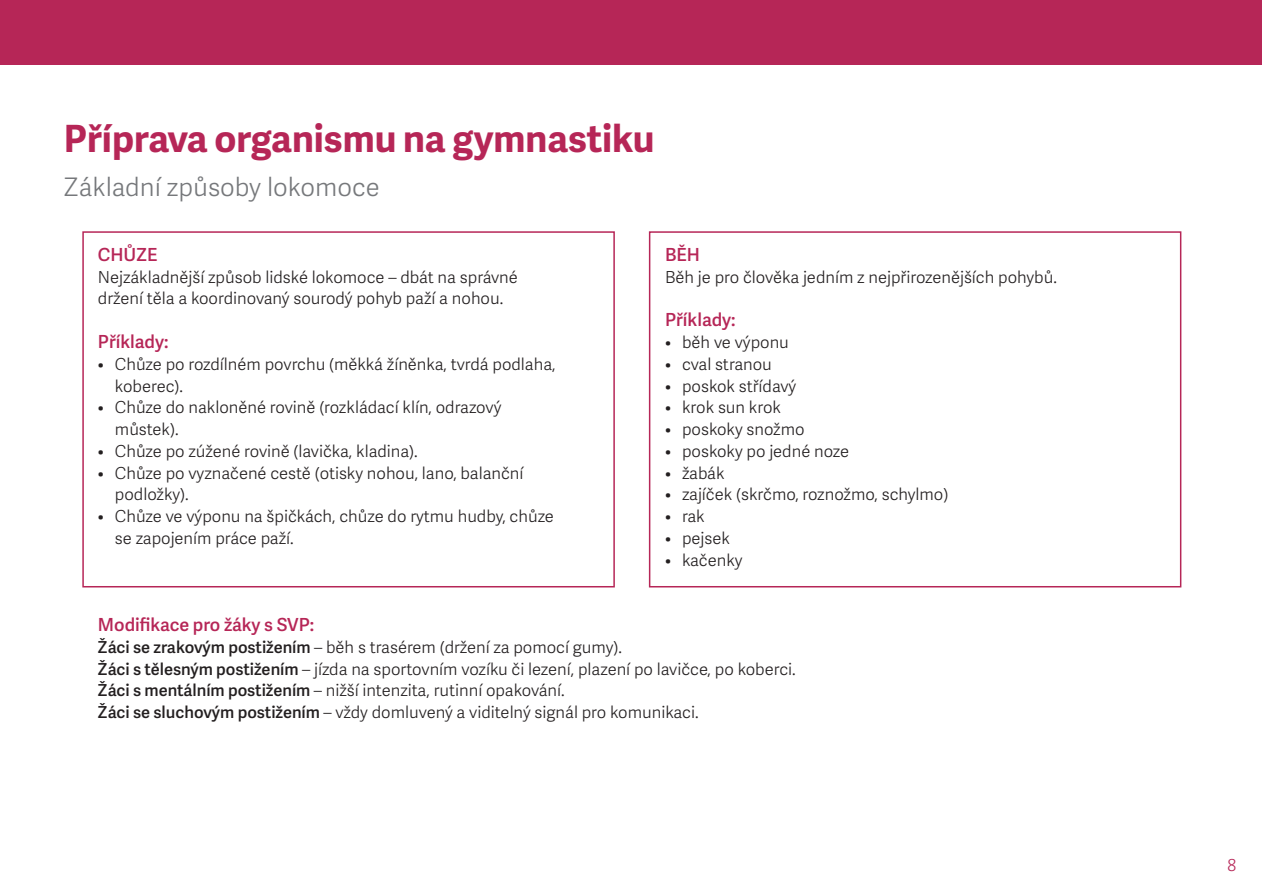
<style>
.page{position:relative;width:1262px;height:894px;background:#fff}
.page>*{position:absolute;margin:0;border:0;box-sizing:border-box;transform-origin:0 0}
.t1{font:700 37.5px "Adelle Sans";color:#b62657}
.t2{font:300 25.5px "Adelle Sans";color:#76787b}
.t3{font:600 18px "Adelle Sans";color:#b62657}
.t4{font:300 16.5px/21.8px "Adelle Sans";color:#231f20}
.t5{font:300 16.5px "Adelle Sans";color:#b62657}
.s1{font-weight:600}
</style>
<div class="page">
<div style="left:0;top:0;width:1261px;height:65px;background:#b62657"></div>
<div style="left:82px;top:231px;width:533px;height:356px;border:2px solid #b62657"></div>
<div style="left:649px;top:231px;width:532px;height:356px;border:2px solid #b62657"></div>
<h1 class="t1" style="left:64px;top:111px;width:592px">Příprava organismu na gymnastiku</h1>
<h2 class="t2" style="left:64px;top:168px;width:317px">Základní způsoby lokomoce</h2>
<p class="t3" style="left:98px;top:241px;width:61px">CHŮZE</p>
<p class="t4" style="left:98px;top:265px;width:421px">Nejzákladnější způsob lidské lokomoce – dbát na správné držení těla a koordinovaný sourodý pohyb paží a nohou.</p>
<p class="t3" style="left:98px;top:328px;width:72px">Příklady:</p>
<p class="t4" style="left:115px;top:352px;width:442px;text-indent:-17px">• Chůze po rozdílném povrchu (měkká žíněnka, tvrdá podlaha, koberec).</p>
<p class="t4" style="left:115px;top:396px;width:388px;text-indent:-17px">• Chůze do nakloněné rovině (rozkládací klín, odrazový můstek).</p>
<p class="t4" style="left:98px;top:439px;width:321px">• Chůze po zúžené rovině (lavička, kladina).</p>
<p class="t4" style="left:115px;top:461px;width:410px;text-indent:-17px">• Chůze po vyznačené cestě (otisky nohou, lano, balanční podložky).</p>
<p class="t4" style="left:115px;top:504px;width:440px;text-indent:-17px">• Chůze ve výponu na špičkách, chůze do rytmu hudby, chůze se zapojením práce paží.</p>
<p class="t3" style="left:665px;top:241px;width:36px">BĚH</p>
<p class="t4" style="left:665px;top:265px;width:393px">Běh je pro člověka jedním z nejpřirozenějších pohybů.</p>
<p class="t3" style="left:665px;top:306px;width:72px">Příklady:</p>
<p class="t4" style="left:665px;top:330px;width:125px">• běh ve výponu</p>
<p class="t4" style="left:665px;top:352px;width:108px">• cval stranou</p>
<p class="t4" style="left:665px;top:374px;width:133px">• poskok střídavý</p>
<p class="t4" style="left:665px;top:396px;width:117px">• krok sun krok</p>
<p class="t4" style="left:665px;top:417px;width:141px">• poskoky snožmo</p>
<p class="t4" style="left:665px;top:439px;width:186px">• poskoky po jedné noze</p>
<p class="t4" style="left:665px;top:461px;width:61px">• žabák</p>
<p class="t4" style="left:665px;top:483px;width:285px">• zajíček (skrčmo, roznožmo, schylmo)</p>
<p class="t4" style="left:665px;top:504px;width:41px">• rak</p>
<p class="t4" style="left:665px;top:526px;width:66px">• pejsek</p>
<p class="t4" style="left:665px;top:548px;width:79px">• kačenky</p>
<p class="t3" style="left:98px;top:611px;width:218px">Modifikace pro žáky s SVP:</p>
<p class="t4" style="left:98px;top:635px;width:699px"><span class="s1">Žáci se zrakovým postižením</span> – běh s trasérem (držení za pomocí gumy).<br><span class="s1">Žáci s tělesným postižením</span> – jízda na sportovním vozíku či lezení, plazení po lavičce, po koberci.<br><span class="s1">Žáci s mentálním postižením</span> – nižší intenzita, rutinní opakování.<br><span class="s1">Žáci se sluchovým postižením</span> – vždy domluvený a viditelný signál pro komunikaci.</p>
<p class="t5" style="left:1227px;top:852px;width:10px">8</p>
</div>
